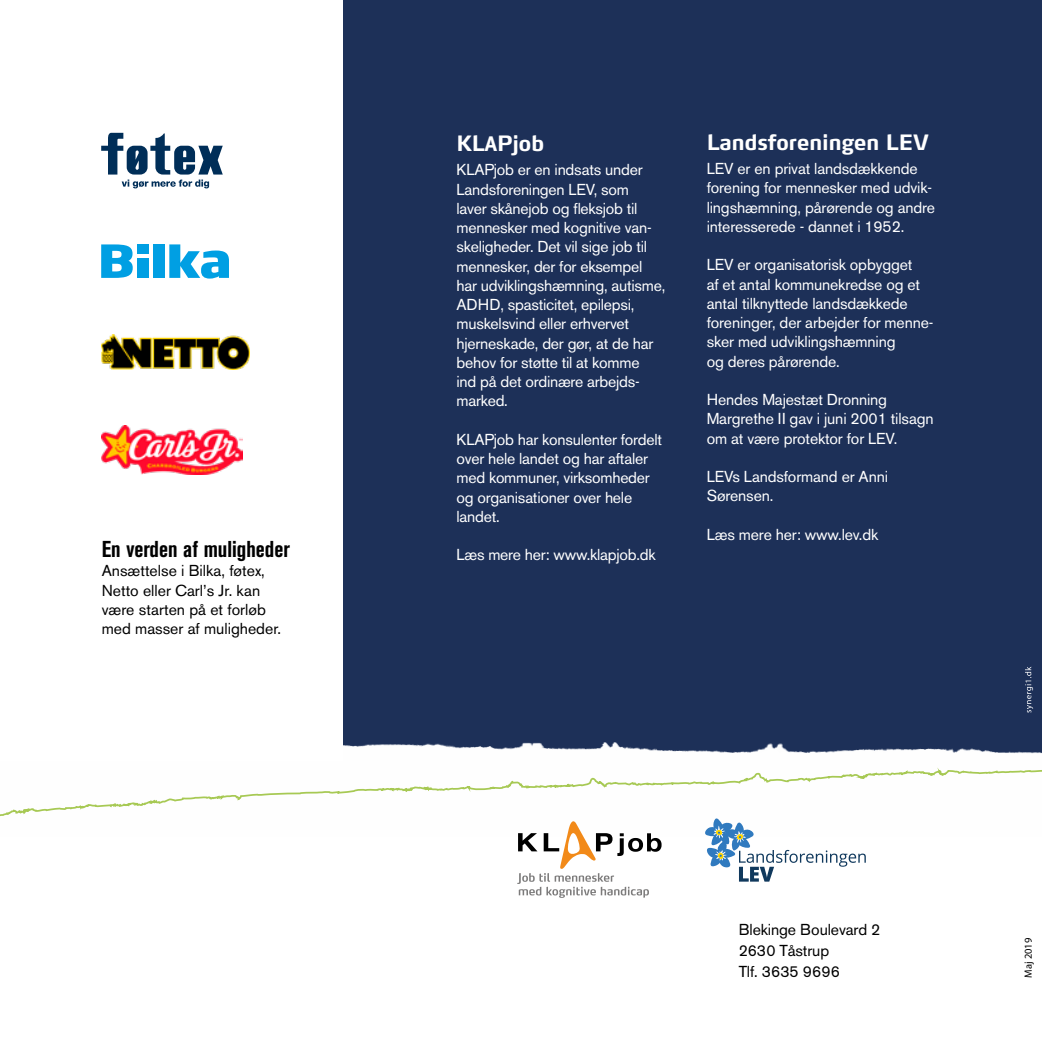
<style>
.page{position:relative;width:1042px;height:1042px;background:#fff}
.page>*{position:absolute;margin:0;border:0;box-sizing:border-box;transform-origin:0 0}
.t1{font:700 condensed 22.75px "Akzidenz Grotesk BE";color:#000}
.t2{font:700 21px "Max TF";color:#fff}
.t3{font:15.75px/19.2px "Akzidenz Grotesk BE";letter-spacing:-.015em;color:#fff}
.t4{font:15.75px/19.2px "Akzidenz Grotesk BE";color:#000}
.t5{font:10.5px "Myriad Pro";color:#000}
</style>
<div class="page">
<div style="left:0;top:0;width:1042px;height:836px;background:#1d3058"></div>
<img style="left:0;top:737px;width:1042px;height:28px">
<svg style="left:1025px;top:666px;width:8px;height:46px"></svg>
<div style="left:0;top:0;width:342px;height:760px;background:#fff"></div>
<svg style="left:101px;top:244px;width:32px;height:34px"></svg>
<div style="left:153px;top:244px;width:11px;height:34px;background:#009fe3"></div>
<div style="left:137px;top:258px;width:11px;height:20px;background:#009fe3"></div>
<svg style="left:169px;top:244px;width:60px;height:35px"></svg>
<div style="left:137px;top:244px;width:11px;height:10px;background:#009fe3"></div>
<svg style="left:101px;top:133px;width:122px;height:55px"></svg>
<img style="left:102px;top:426px;width:140px;height:49px">
<img style="left:102px;top:335px;width:147px;height:35px">
<div style="left:0;top:765px;width:1042px;height:133px;background:#fefefe"></div>
<h1 class="t1" style="left:102px;top:536px;width:190px">En verden af muligheder</h1>
<p class="t4" style="left:102px;top:561px;width:181px">Ansættelse i Bilka, føtex,<br>Netto eller Carl’s Jr. kan være starten på et forløb med masser af muligheder.</p>
<h2 class="t2" style="left:456px;top:130px;width:89px">KLAPjob</h2>
<p class="t3" style="left:456px;top:160px;width:210px">KLAPjob er en indsats under<br>Landsforeningen LEV, som<br>laver skånejob og fleksjob til mennesker med kognitive van&shy;skeligheder. Det vil sige job til mennesker, der for eksempel har udviklingshæmning, autisme,<br>ADHD, spasticitet, epilepsi, muskelsvind eller erhvervet hjerneskade, der gør, at de har behov for støtte til at komme<br>ind på det ordinære arbejds&shy;marked.</p>
<p class="t3" style="left:456px;top:430px;width:207px">KLAPjob har konsulenter fordelt over hele landet og har aftaler med kommuner, virksomheder og organisationer over hele landet.</p>
<p class="t3" style="left:456px;top:545px;width:201px">Læs mere her: www.klapjob.dk</p>
<h2 class="t2" style="left:707px;top:129px;width:224px">Landsforeningen LEV</h2>
<p class="t3" style="left:707px;top:159px;width:230px">LEV er en privat landsdækkende forening for mennesker med udvik&shy;lingshæmning, pårørende og andre interesserede - dannet i 1952.</p>
<p class="t3" style="left:707px;top:255px;width:228px">LEV er organisatorisk opbygget<br>af et antal kommunekredse og et antal tilknyttede landsdækkede foreninger, der arbejder for menne&shy;sker med udviklingshæmning<br>og deres pårørende.</p>
<p class="t3" style="left:707px;top:390px;width:229px">Hendes Majestæt Dronning<br>Margrethe II gav i juni 2001 tilsagn om at være protektor for LEV.</p>
<p class="t3" style="left:707px;top:467px;width:183px">LEVs Landsformand er Anni<br>Sørensen.</p>
<p class="t3" style="left:707px;top:525px;width:173px">Læs mere her: www.lev.dk</p>
<p class="t4" style="left:739px;top:919px;width:143px;line-height:21px">Blekinge Boulevard 2<br>2630 Tåstrup<br>Tlf. 3635 9696</p>
<p class="t5" style="left:1022px;top:977px;width:41px;rotate:-90deg">Maj 2019</p>
</div>
